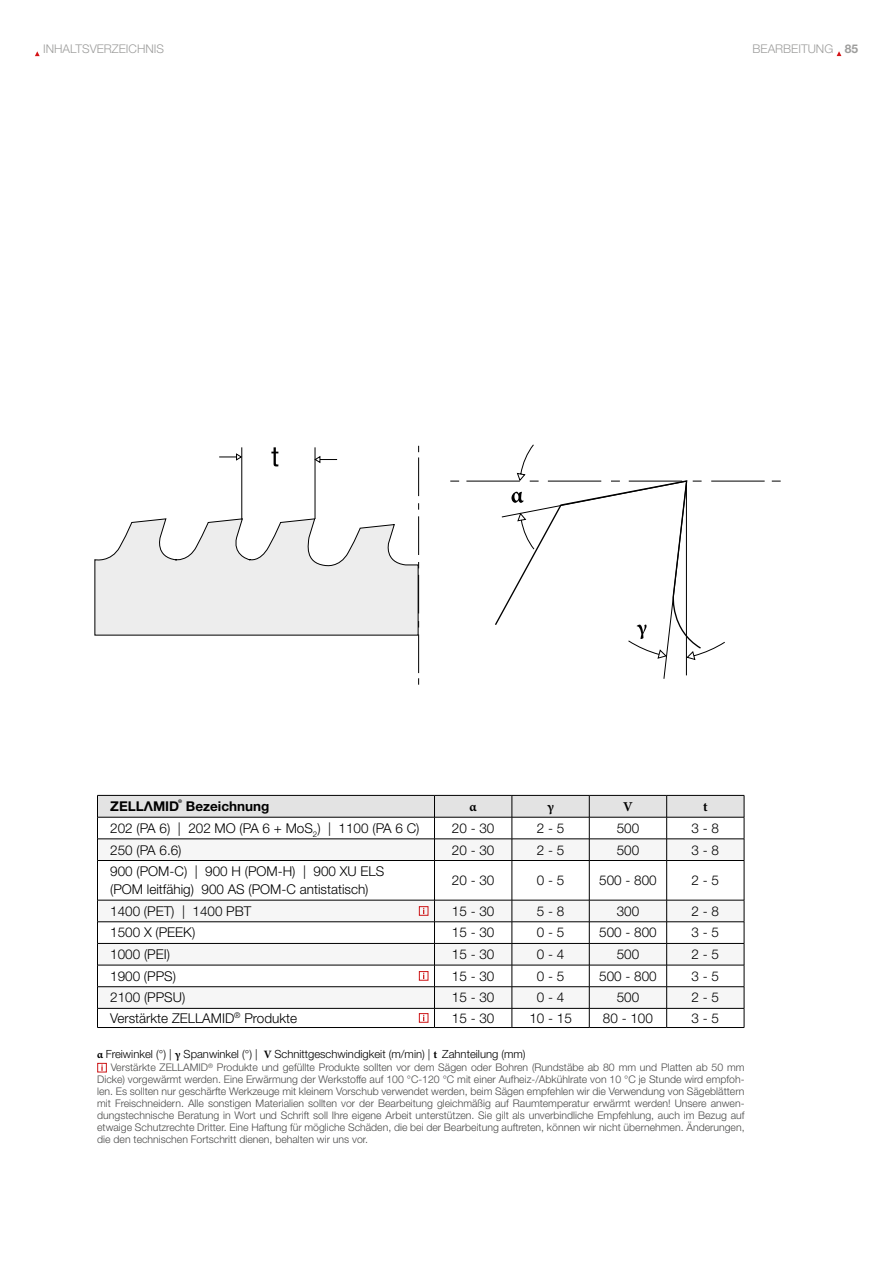
<style>
.page{position:relative;width:893px;height:1263px;background:#fff}
.page>*{position:absolute;margin:0;border:0;box-sizing:border-box;transform-origin:0 0}
.t1{font:300 13.5px/18px "Helvetica Neue LT Pro";color:#000}
.t2{font:700 13.5px "Helvetica Neue LT Pro";color:#000}
.t3{font:700 13.5px "Minion Pro";color:#000}
.t4{font:300 12px "Helvetica Neue LT Pro";color:#9d9d9c}
.t5{font:300 11.25px "Helvetica Neue LT Pro";color:#000}
.t6{font:300 10.5px/12px "Helvetica Neue LT Pro";color:#4a4a49;text-align:justify}
.s1{font-weight:700}
.s2{font-family:"ZELLAMID";font-weight:400}
.s3{font-family:"Minion Pro";font-weight:700}
</style>
<div class="page">
<hr style="left:315px;top:447px;width:1px;height:72px;background:#000">
<hr style="left:242px;top:447px;width:1px;height:72px;background:#000">
<svg style="left:219px;top:447px;width:119px;height:19px"></svg>
<svg style="left:94px;top:518px;width:325px;height:118px"></svg>
<hr style="left:418px;top:516px;width:1px;height:39px;background:#000">
<hr style="left:418px;top:575px;width:1px;height:38px;background:#000">
<hr style="left:418px;top:634px;width:1px;height:39px;background:#000">
<hr style="left:418px;top:457px;width:1px;height:39px;background:#000">
<hr style="left:711px;top:481px;width:54px;height:1px;background:#000">
<hr style="left:466px;top:481px;width:54px;height:1px;background:#000">
<svg style="left:494px;top:444px;width:232px;height:235px"></svg>
<svg style="left:98px;top:861px;width:646px;height:147px"></svg>
<svg style="left:97px;top:795px;width:648px;height:65px"></svg>
<hr style="left:97px;top:860px;width:337px;height:1px;background:#000">
<hr style="left:97px;top:861px;width:1px;height:39px;background:#000">
<hr style="left:434px;top:860px;width:78px;height:1px;background:#000">
<hr style="left:434px;top:861px;width:1px;height:39px;background:#000">
<hr style="left:512px;top:860px;width:77px;height:1px;background:#000">
<hr style="left:512px;top:861px;width:1px;height:39px;background:#000">
<hr style="left:589px;top:860px;width:78px;height:1px;background:#000">
<hr style="left:589px;top:861px;width:1px;height:39px;background:#000">
<hr style="left:667px;top:860px;width:77px;height:1px;background:#000">
<hr style="left:666px;top:861px;width:1px;height:39px;background:#000">
<hr style="left:744px;top:861px;width:1px;height:39px;background:#000">
<hr style="left:97px;top:900px;width:337px;height:1px;background:#000">
<hr style="left:434px;top:900px;width:78px;height:1px;background:#000">
<hr style="left:512px;top:900px;width:77px;height:1px;background:#000">
<hr style="left:589px;top:900px;width:78px;height:1px;background:#000">
<hr style="left:667px;top:900px;width:77px;height:1px;background:#000">
<hr style="left:97px;top:921px;width:337px;height:1px;background:#000">
<hr style="left:434px;top:921px;width:78px;height:1px;background:#000">
<hr style="left:512px;top:921px;width:77px;height:1px;background:#000">
<hr style="left:589px;top:921px;width:78px;height:1px;background:#000">
<hr style="left:667px;top:921px;width:77px;height:1px;background:#000">
<hr style="left:97px;top:943px;width:337px;height:1px;background:#000">
<hr style="left:434px;top:943px;width:78px;height:1px;background:#000">
<hr style="left:512px;top:943px;width:77px;height:1px;background:#000">
<hr style="left:589px;top:943px;width:78px;height:1px;background:#000">
<hr style="left:667px;top:943px;width:77px;height:1px;background:#000">
<hr style="left:97px;top:965px;width:337px;height:1px;background:#000">
<hr style="left:434px;top:965px;width:78px;height:1px;background:#000">
<hr style="left:512px;top:965px;width:77px;height:1px;background:#000">
<hr style="left:589px;top:965px;width:78px;height:1px;background:#000">
<hr style="left:667px;top:965px;width:77px;height:1px;background:#000">
<hr style="left:97px;top:986px;width:337px;height:1px;background:#000">
<hr style="left:434px;top:986px;width:78px;height:1px;background:#000">
<hr style="left:512px;top:986px;width:77px;height:1px;background:#000">
<hr style="left:589px;top:986px;width:78px;height:1px;background:#000">
<hr style="left:667px;top:986px;width:77px;height:1px;background:#000">
<hr style="left:97px;top:1008px;width:337px;height:1px;background:#000">
<svg style="left:97px;top:900px;width:1px;height:127px"></svg>
<hr style="left:434px;top:1008px;width:78px;height:1px;background:#000">
<svg style="left:434px;top:900px;width:1px;height:127px"></svg>
<hr style="left:512px;top:1008px;width:77px;height:1px;background:#000">
<svg style="left:512px;top:900px;width:1px;height:127px"></svg>
<hr style="left:589px;top:1008px;width:78px;height:1px;background:#000">
<svg style="left:589px;top:900px;width:1px;height:127px"></svg>
<hr style="left:667px;top:1008px;width:77px;height:1px;background:#000">
<svg style="left:666px;top:900px;width:1px;height:127px"></svg>
<svg style="left:744px;top:900px;width:1px;height:127px"></svg>
<hr style="left:97px;top:1027px;width:337px;height:1px;background:#000">
<hr style="left:434px;top:1027px;width:78px;height:1px;background:#000">
<hr style="left:512px;top:1027px;width:77px;height:1px;background:#000">
<hr style="left:589px;top:1027px;width:78px;height:1px;background:#000">
<hr style="left:667px;top:1027px;width:77px;height:1px;background:#000">
<div style="left:419px;top:906px;width:9px;height:10px;border:1px solid #cd1719"></div>
<div style="left:419px;top:971px;width:9px;height:10px;border:1px solid #cd1719"></div>
<div style="left:419px;top:1013px;width:9px;height:10px;border:1px solid #cd1719"></div>
<div style="left:97px;top:1063px;width:10px;height:9px;border:1px solid #cd1719"></div>
<svg style="left:837px;top:51px;width:4px;height:5px"></svg>
<svg style="left:35px;top:51px;width:5px;height:5px"></svg>
<p class="t4" style="left:43px;top:42px;width:123px">INHALTSVERZEICHNIS</p>
<p class="t4" style="left:753px;top:41px;width:107px">BEARBEITUNG <span class="s1">85</span></p>
<p class="t2" style="left:110px;top:798px;width:161px"><span class="s2">ZELLAMID®</span> Bezeichnung</p>
<p class="t3" style="left:470px;top:797px;width:9px">α</p>
<p class="t3" style="left:547px;top:797px;width:8px">γ</p>
<p class="t3" style="left:623px;top:797px;width:11px">V</p>
<p class="t3" style="left:703px;top:797px;width:6px">t</p>
<p class="t1" style="left:110px;top:819px;width:311px">202 (PA 6) | 202 MO (PA 6 + MoS<sub>2</sub>) | 1100 (PA 6 C)</p>
<p class="t1" style="left:452px;top:819px;width:44px">20 - 30</p>
<p class="t1" style="left:537px;top:819px;width:29px">2 - 5</p>
<p class="t1" style="left:617px;top:819px;width:24px">500</p>
<p class="t1" style="left:692px;top:819px;width:29px">3 - 8</p>
<p class="t1" style="left:110px;top:840px;width:73px">250 (PA 6.6)</p>
<p class="t1" style="left:452px;top:840px;width:44px">20 - 30</p>
<p class="t1" style="left:537px;top:840px;width:29px">2 - 5</p>
<p class="t1" style="left:617px;top:840px;width:24px">500</p>
<p class="t1" style="left:692px;top:840px;width:29px">3 - 8</p>
<p class="t1" style="left:110px;top:862px;width:276px">900 (POM-C) | 900 H (POM-H) | 900 XU ELS (POM leitfähig) 900 AS (POM-C antistatisch)</p>
<p class="t1" style="left:452px;top:871px;width:44px">20 - 30</p>
<p class="t1" style="left:537px;top:871px;width:29px">0 - 5</p>
<p class="t1" style="left:599px;top:871px;width:59px">500 - 800</p>
<p class="t1" style="left:692px;top:871px;width:29px">2 - 5</p>
<p class="t1" style="left:110px;top:902px;width:143px">1400 (PET) | 1400 PBT</p>
<p class="t1" style="left:452px;top:902px;width:44px">15 - 30</p>
<p class="t1" style="left:537px;top:902px;width:29px">5 - 8</p>
<p class="t1" style="left:617px;top:902px;width:24px">300</p>
<p class="t1" style="left:692px;top:902px;width:29px">2 - 8</p>
<p class="t1" style="left:110px;top:923px;width:87px">1500 X (PEEK)</p>
<p class="t1" style="left:452px;top:923px;width:44px">15 - 30</p>
<p class="t1" style="left:537px;top:923px;width:29px">0 - 5</p>
<p class="t1" style="left:599px;top:923px;width:59px">500 - 800</p>
<p class="t1" style="left:692px;top:923px;width:29px">3 - 5</p>
<p class="t1" style="left:110px;top:945px;width:61px">1000 (PEI)</p>
<p class="t1" style="left:452px;top:945px;width:44px">15 - 30</p>
<p class="t1" style="left:537px;top:945px;width:29px">0 - 4</p>
<p class="t1" style="left:617px;top:945px;width:24px">500</p>
<p class="t1" style="left:692px;top:945px;width:29px">2 - 5</p>
<p class="t1" style="left:110px;top:967px;width:67px">1900 (PPS)</p>
<p class="t1" style="left:452px;top:967px;width:44px">15 - 30</p>
<p class="t1" style="left:537px;top:967px;width:29px">0 - 5</p>
<p class="t1" style="left:599px;top:967px;width:59px">500 - 800</p>
<p class="t1" style="left:692px;top:967px;width:29px">3 - 5</p>
<p class="t1" style="left:110px;top:988px;width:77px">2100 (PPSU)</p>
<p class="t1" style="left:452px;top:988px;width:44px">15 - 30</p>
<p class="t1" style="left:537px;top:988px;width:29px">0 - 4</p>
<p class="t1" style="left:617px;top:988px;width:24px">500</p>
<p class="t1" style="left:692px;top:988px;width:29px">2 - 5</p>
<p class="t1" style="left:110px;top:1009px;width:188px">Verstärkte ZELLAMID<sup>®</sup> Produkte</p>
<p class="t1" style="left:452px;top:1009px;width:44px">15 - 30</p>
<p class="t1" style="left:529px;top:1009px;width:44px">10 - 15</p>
<p class="t1" style="left:603px;top:1009px;width:52px">80 - 100</p>
<p class="t1" style="left:692px;top:1009px;width:29px">3 - 5</p>
<p class="t5" style="left:97px;top:1047px;width:430px"><span class="s3">α</span> Freiwinkel (°) | <span class="s3">γ</span> Spanwinkel (°) | <span class="s3">V</span> Schnittgeschwindigkeit (m/min) | <span class="s3">t</span> Zahnteilung (mm)</p>
<p class="t6" style="left:97px;top:1061px;width:649px;text-indent:13px">Verstärkte ZELLAMID<sup>®</sup> Produkte und gefüllte Produkte sollten vor dem Sägen oder Bohren (Rundstäbe ab 80 mm und Platten ab 50 mm Dicke) vorgewärmt werden. Eine Erwärmung der Werkstoffe auf 100 °C-120 °C mit einer Aufheiz-/Abkühlrate von 10 °C je Stunde wird empfoh&shy;len. Es sollten nur geschärfte Werkzeuge mit kleinem Vorschub verwendet werden, beim Sägen empfehlen wir die Verwendung von Sägeblättern mit Freischneidern. Alle sonstigen Materialien sollten vor der Bearbeitung gleichmäßig auf Raumtemperatur erwärmt werden! Unsere anwen&shy;dungstechnische Beratung in Wort und Schrift soll Ihre eigene Arbeit unterstützen. Sie gilt als unverbindliche Empfehlung, auch im Bezug auf etwaige Schutzrechte Dritter. Eine Haftung für mögliche Schäden, die bei der Bearbeitung auftreten, können wir nicht übernehmen. Änderungen, die den technischen Fortschritt dienen, behalten wir uns vor.</p>
</div>
